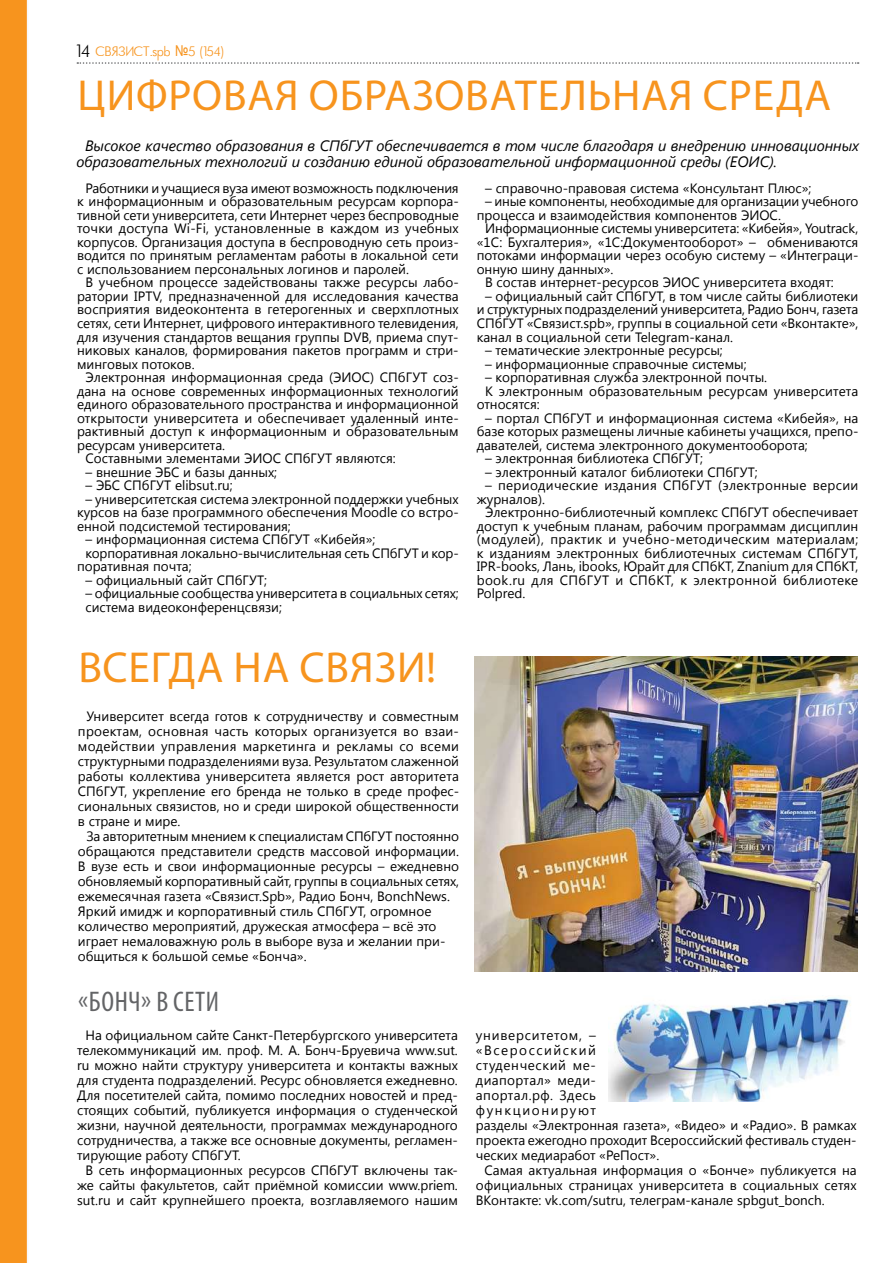
<style>
.page{position:relative;width:893px;height:1263px;background:#fff}
.page>*{position:absolute;margin:0;border:0;box-sizing:border-box;transform-origin:0 0}
.t1{font:43.5px "Myriad Pro";letter-spacing:.02em;color:#f7941e}
.t2{font:condensed 28.5px "Myriad Pro";letter-spacing:.02em;color:#636466}
.t3{font:italic 15px/16.5px "Segoe UI";color:#000}
.t4{font:300 15px "Futura";color:#f7941e}
.t5{font:13.5px/13.5px "Segoe UI";color:#000;text-align:justify}
.s1{font-size:19.5px;color:#000}
.s2{font-family:"Arial Narrow";font-weight:400}
</style>
<div class="page">
<svg style="left:77px;top:62px;width:782px;height:2px"></svg>
<div style="left:0;top:0;width:27px;height:1263px;background:#f7941e"></div>
<img style="left:475px;top:657px;width:383px;height:314px">
<img style="left:609px;top:997px;width:242px;height:104px">
<p class="t4" style="left:77px;top:43px;width:149px"><span class="s1">14</span> СВЯЗИСТ.spb <span class="s2">№</span>5 (154)</p>
<h1 class="t1" style="left:78px;top:69px;width:755px">цифровая образовательная среда</h1>
<p class="t3" style="left:77px;top:137px;width:784px;text-indent:8px">Высокое качество образования в СПбГУТ обеспечивается в том числе благодаря и внедрению инновационных образовательных технологий и созданию единой образовательной информационной среды (ЕОИС).</p>
<p class="t5" style="left:77px;top:181px;width:383px;text-indent:8px">Работники и учащиеся вуза имеют возможность подключения к информационным и образовательным ресурсам корпора&shy;тивной сети университета, сети И нтернет через беспроводные точки доступа Wi-Fi, установленные в каждом из учебных корпусов. Организация доступа в беспроводную сеть произ&shy;водится по принятым регламентам работы в локальной сети с использованием персональных логинов и паролей.</p>
<p class="t5" style="left:86px;top:275px;width:375px">В учебном процессе задействованы также ресурсы лабо-</p>
<p class="t5" style="left:77px;top:289px;width:383px">ратории IPTV, предназначенной для исследования качества</p>
<p class="t5" style="left:77px;top:302px;width:383px">восприятия видеоконтента в гетерогенных и сверхплотных</p>
<p class="t5" style="left:77px;top:316px;width:383px">сетях, сети И нтернет, цифрового интерактивного телевидения,</p>
<p class="t5" style="left:77px;top:329px;width:383px">для изучения стандартов вещания группы DVB, приема спут-</p>
<p class="t5" style="left:77px;top:343px;width:383px">никовых каналов, формирования пакетов программ и стри-</p>
<p class="t5" style="left:77px;top:356px;width:119px">минговых потоков.</p>
<p class="t5" style="left:86px;top:370px;width:266px">Электронная информационная среда (ЭИОС</p>
<p class="t5" style="left:370px;top:370px;width:44px">) СПбГУТ</p>
<p class="t5" style="left:433px;top:370px;width:27px">соз-</p>
<p class="t5" style="left:77px;top:383px;width:383px">дана на основе современных информационных технологий</p>
<p class="t5" style="left:77px;top:397px;width:383px">единого образовательного пространства и информационной</p>
<p class="t5" style="left:77px;top:410px;width:383px">открытости университета и обеспечивает удаленный инте-</p>
<p class="t5" style="left:77px;top:424px;width:383px">рактивный доступ к информационным и образовательным</p>
<p class="t5" style="left:77px;top:437px;width:150px">ресурсам университета.</p>
<p class="t5" style="left:86px;top:451px;width:177px">Составными элементами ЭИОС</p>
<p class="t5" style="left:285px;top:451px;width:34px">СПбГУТ</p>
<p class="t5" style="left:336px;top:451px;width:61px">являются:</p>
<p class="t5" style="left:86px;top:464px;width:193px">– внешние ЭБС и базы данных;</p>
<p class="t5" style="left:86px;top:478px;width:72px">– ЭБС СПбГУТ</p>
<p class="t5" style="left:175px;top:478px;width:59px">elibsut.ru;</p>
<p class="t5" style="left:77px;top:491px;width:383px;text-indent:8px">– университетская система электронной поддержки учебных курсов на базе программного обеспечения Moodle со встро&shy;енной подсистемой тестирования;</p>
<p class="t5" style="left:86px;top:532px;width:211px">– информационная система СПбГУТ</p>
<p class="t5" style="left:86px;top:532px;width:320px;text-indent:228px">«Кибейя»; корпоративная локально-вычислительная сеть СПбГУТ</p>
<p class="t5" style="left:421px;top:545px;width:39px">и кор-</p>
<p class="t5" style="left:77px;top:559px;width:116px">поративная почта;</p>
<p class="t5" style="left:86px;top:572px;width:183px">– официальный сайт СПбГУТ;</p>
<p class="t5" style="left:86px;top:586px;width:375px">– официальные сообщества университета в социальных сетях; система видеоконференцсвязи;</p>
<h1 class="t1" style="left:78px;top:641px;width:359px">всегда на связи!</h1>
<p class="t5" style="left:86px;top:709px;width:374px">Университет всегда готов к сотрудничеству и совместным</p>
<p class="t5" style="left:78px;top:724px;width:383px">проектам, основная часть которых организуется во взаи-</p>
<p class="t5" style="left:78px;top:739px;width:383px">модействии управления маркетинга и рекламы со всеми</p>
<p class="t5" style="left:78px;top:754px;width:383px">структурными подразделениями вуза. Результатом слаженной</p>
<p class="t5" style="left:78px;top:769px;width:382px">работы коллектива университета является рост авторитета</p>
<p class="t5" style="left:78px;top:784px;width:383px">СП бГУТ, укрепление его бренда не только в среде профес-</p>
<p class="t5" style="left:78px;top:799px;width:383px">сиональных связистов, но и среди широкой общественности</p>
<p class="t5" style="left:78px;top:814px;width:104px">в стране и мире.</p>
<p class="t5" style="left:86px;top:829px;width:293px">За авторитетным мнением к специалистам СПбГУТ</p>
<p class="t5" style="left:78px;top:828px;width:383px;line-height:15px;text-align:left;text-indent:317px">постоянно обращаются представители средств массовой информации.<br>В вузе есть и свои информационные ресурсы – ежедневно обновляемый корпоративный сайт, группы в социальных сетях, ежемесячная газета «Связист.Spb», Радио Бонч, BonchNews.<br>Яркий имидж и корпоративный стиль СПбГУТ, огромное количество мероприятий, дружеская атмосфера – всё это играет немаловажную роль в выборе вуза и желании при&shy;общиться к большой семье «Бонча».</p>
<h2 class="t2" style="left:78px;top:984px;width:142px">«Бонч» в сети</h2>
<p class="t5" style="left:86px;top:1028px;width:374px">Н а официальном сайте Санкт-П етербургского университета</p>
<p class="t5" style="left:77px;top:1043px;width:382px">телекоммуникаций им. проф. М. А. Бонч-Бруевича www.sut.</p>
<p class="t5" style="left:77px;top:1058px;width:382px">ru можно найти структуру университета и контакты важных</p>
<p class="t5" style="left:77px;top:1073px;width:382px">для студента подразделений. Ресурс обновляется ежедневно.</p>
<p class="t5" style="left:77px;top:1088px;width:382px">Для посетителей сайта, помимо последних новостей и пред-</p>
<p class="t5" style="left:77px;top:1103px;width:382px">стоящих событий, публикуется информация о студенческой</p>
<p class="t5" style="left:77px;top:1118px;width:382px">жизни, научной деятельности, программах международного</p>
<p class="t5" style="left:77px;top:1133px;width:382px">сотрудничества, а также все основные документы, регламен-</p>
<p class="t5" style="left:77px;top:1148px;width:165px">тирующие работу СП бГУТ.</p>
<p class="t5" style="left:86px;top:1163px;width:260px">В сеть информационных ресурсов СПбГУТ</p>
<p class="t5" style="left:77px;top:1162px;width:382px;line-height:15px;text-indent:287px">включены так&shy;же сайты факультетов, сайт приёмной комиссии www.priem. sut.ru и сайт крупнейшего проекта, возглавляемого нашим</p>
<p class="t5" style="left:485px;top:181px;width:328px">– справочно-правовая система «Консультант Плюс»;</p>
<p class="t5" style="left:477px;top:194px;width:383px;text-indent:8px">– иные компоненты, необходимые для организации учебного процесса и взаимодействия компонентов ЭИОС</p>
<p class="t5" style="left:778px;top:208px;width:4px">.</p>
<p class="t5" style="left:485px;top:221px;width:375px">И нформационные системы университета: «Кибейя», Youtrack,</p>
<p class="t5" style="left:477px;top:235px;width:383px">«1С: Бухгалтерия», «1С:Документооборот» – обмениваются</p>
<p class="t5" style="left:477px;top:248px;width:383px">потоками информации через особую систему – «И нтеграци-</p>
<p class="t5" style="left:477px;top:262px;width:138px">онную шину данных».</p>
<p class="t5" style="left:485px;top:275px;width:196px">В состав интернет-ресурсов ЭИОС</p>
<p class="t5" style="left:703px;top:275px;width:132px">университета входят:</p>
<p class="t5" style="left:477px;top:289px;width:383px;text-indent:8px">– официальный сайт СПбГУТ, в том числе сайты библиотеки и структурных подразделений университета, Радио Бонч, газета СПбГУТ</p>
<p class="t5" style="left:477px;top:316px;width:383px;text-indent:50px">«Связист.spb», группы в социальной сети «Вконтакте», канал в социальной сети Telegram-канал.</p>
<p class="t5" style="left:485px;top:343px;width:239px">– тематические электронные ресурсы;</p>
<p class="t5" style="left:485px;top:356px;width:263px">– информационные справочные системы;</p>
<p class="t5" style="left:485px;top:370px;width:283px">– корпоративная служба электронной почты.</p>
<p class="t5" style="left:485px;top:383px;width:375px">К электронным образовательным ресурсам университета</p>
<p class="t5" style="left:477px;top:397px;width:65px">относятся:</p>
<p class="t5" style="left:485px;top:410px;width:93px">– портал СПбГУТ</p>
<p class="t5" style="left:477px;top:410px;width:383px;text-indent:120px">и информационная система «Кибейя», на базе которых размещены личные кабинеты учащихся, препо&shy;давателей, система электронного документооборота;</p>
<p class="t5" style="left:485px;top:451px;width:219px">– электронная библиотека СПбГУТ;</p>
<p class="t5" style="left:485px;top:464px;width:274px">– электронный каталог библиотеки СПбГУТ;</p>
<p class="t5" style="left:485px;top:478px;width:213px">– периодические издания СПбГУТ</p>
<p class="t5" style="left:718px;top:478px;width:142px">(электронные версии</p>
<p class="t5" style="left:485px;top:491px;width:270px;text-indent:-8px">журналов).<br>Электронно-библиотечный комплекс СПбГУТ</p>
<p class="t5" style="left:477px;top:505px;width:383px;text-indent:296px">обеспечивает доступ к учебным планам, рабочим программам дисциплин (модулей), практик и учебно-методическим материалам; к изданиям электронных библиотечных системам СПбГУТ, IPR-books, Лань, ibooks, Юрайт для СП бКТ, Znanium для СП бКТ, book.ru для СП бГУТ</p>
<p class="t5" style="left:615px;top:572px;width:17px">и СП</p>
<p class="t5" style="left:648px;top:572px;width:212px">бКТ, к электронной библиотеке</p>
<p class="t5" style="left:477px;top:586px;width:50px">Polpred.</p>
<p class="t5" style="left:476px;top:1027px;width:382px;line-height:15px;text-align:left">университетом, –<br>«Всероссийский<br>студенческий ме-<br>диапортал» меди-<br>апортал.рф. Здесь<br>функционируют<br>разделы «Электронная газета», «Видео» и «Радио». В рамках проекта ежегодно проходит Всероссийский фестиваль студен&shy;ческих медиаработ «РеП ост».</p>
<p class="t5" style="left:476px;top:1162px;width:382px;line-height:15px;text-indent:8px">Самая актуальная информация о «Бонче» публикуется на официальных страницах университета в социальных сетях ВКонтакте: vk.com/sutru, телеграм-канале spbgut_bonch.</p>
</div>
